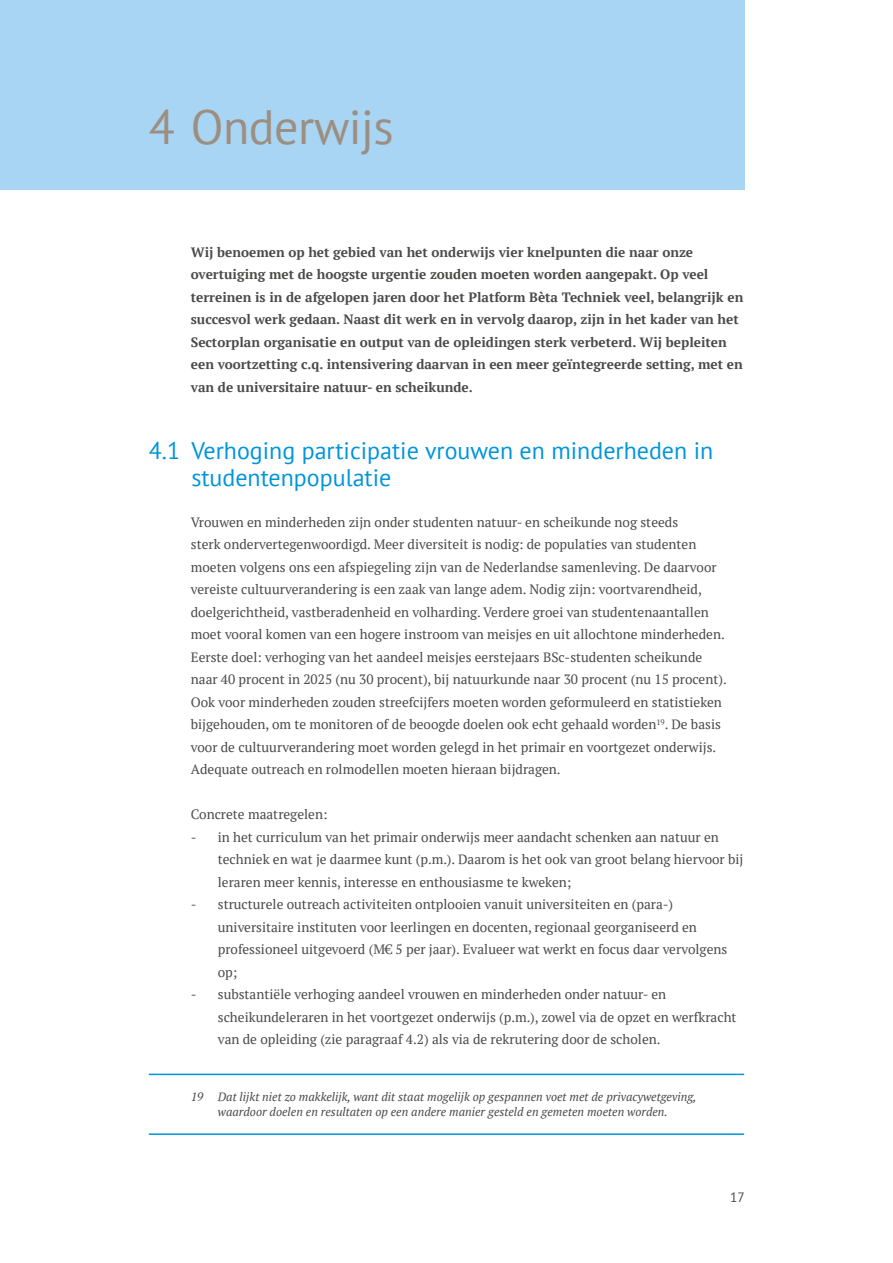
<style>
.page{position:relative;width:893px;height:1263px;background:#fff}
.page>*{position:absolute;margin:0;border:0;box-sizing:border-box;transform-origin:0 0}
.t1{font:48px "PT Sans";letter-spacing:-.01em;color:#9c8e81}
.t2{font:24px/27px "PT Sans";color:#0095db}
.t3{font:13.5px/22.5px "PT Serif";color:#4a4a49}
.t4{font:700 13.5px/22.5px "PT Serif";color:#4a4a49}
.t5{font:13.5px "PT Sans";color:#4a4a49}
.t6{font:italic 12px/15px "PT Serif";color:#4a4a49;text-align:center}
</style>
<div class="page">
<div style="left:0;top:0;width:744px;height:189px;background:#a8d5f4"></div>
<hr style="left:149px;top:1074px;width:595px;height:1px;background:#0095db">
<hr style="left:149px;top:1133px;width:595px;height:2px;background:#0095db">
<h1 class="t1" style="left:149px;top:96px;width:246px">4 Onderwijs</h1>
<p class="t4" style="left:191px;top:240px;width:554px">Wij benoemen op het gebied van het onderwijs vier knelpunten die naar onze overtuiging met de hoogste urgentie zouden moeten worden aangepakt. Op veel terreinen is in de afgelopen jaren door het Platform Bèta Techniek veel, belangrijk en succesvol werk gedaan. Naast dit werk en in vervolg daarop, zijn in het kader van het Sectorplan organisatie en output van de opleidingen sterk verbeterd. Wij bepleiten een voortzetting c.q. intensivering daarvan in een meer geïntegreerde setting, met en van de universitaire natuur- en scheikunde.</p>
<h2 class="t2" style="left:191px;top:437px;width:523px;text-indent:-43px">4.1 Verhoging participatie vrouwen en minderheden in studentenpopulatie</h2>
<p class="t3" style="left:191px;top:510px;width:537px">Vrouwen en minderheden zijn onder studenten natuur- en scheikunde nog steeds<br>sterk ondervertegenwoordigd. Meer diversiteit is nodig: de populaties van studenten moeten volgens ons een afspiegeling zijn van de Nederlandse samenleving. De daarvoor vereiste cultuurverandering is een zaak van lange adem. Nodig zijn: voortvarendheid, doelgerichtheid, vastberadenheid en volharding. Verdere groei van studentenaantallen moet vooral komen van een hogere instroom van meisjes en uit allochtone minderheden.<br>Eerste doel: verhoging van het aandeel meisjes eerstejaars BSc-studenten scheikunde naar 40 procent in 2025 (nu 30 procent), bij natuurkunde naar 30 procent (nu 15 procent).<br>Ook voor minderheden zouden streefcijfers moeten worden geformuleerd en statistieken bijgehouden, om te monitoren of de beoogde doelen ook echt gehaald worden<sup>19</sup>. De basis voor de cultuurverandering moet worden gelegd in het primair en voortgezet onderwijs.<br>Adequate outreach en rolmodellen moeten hieraan bijdragen.</p>
<p class="t3" style="left:191px;top:803px;width:138px">Concrete maatregelen:</p>
<p class="t3" style="left:218px;top:825px;width:527px;text-indent:-27px">- in het curriculum van het primair onderwijs meer aandacht schenken aan natuur en techniek en wat je daarmee kunt (p.m.). Daarom is het ook van groot belang hiervoor bij leraren meer kennis, interesse en enthousiasme te kweken;</p>
<p class="t3" style="left:218px;top:893px;width:511px;text-indent:-27px">- structurele outreach activiteiten ontplooien vanuit universiteiten en (para-) universitaire instituten voor leerlingen en docenten, regionaal georganiseerd en professioneel uitgevoerd (M€ 5 per jaar). Evalueer wat werkt en focus daar vervolgens op;</p>
<p class="t3" style="left:218px;top:983px;width:520px;text-indent:-27px">- substantiële verhoging aandeel vrouwen en minderheden onder natuur- en scheikundeleraren in het voortgezet onderwijs (p.m.), zowel via de opzet en werfkracht van de opleiding (zie paragraaf 4.2) als via de rekrutering door de scholen.</p>
<p class="t6" style="left:191px;top:1089px;width:507px">19 Dat lijkt niet zo makkelijk, want dit staat mogelijk op gespannen voet met de privacywetgeving, waardoor doelen en resultaten op een andere manier gesteld en gemeten moeten worden.</p>
<p class="t5" style="left:730px;top:1188px;width:16px">17</p>
</div>
